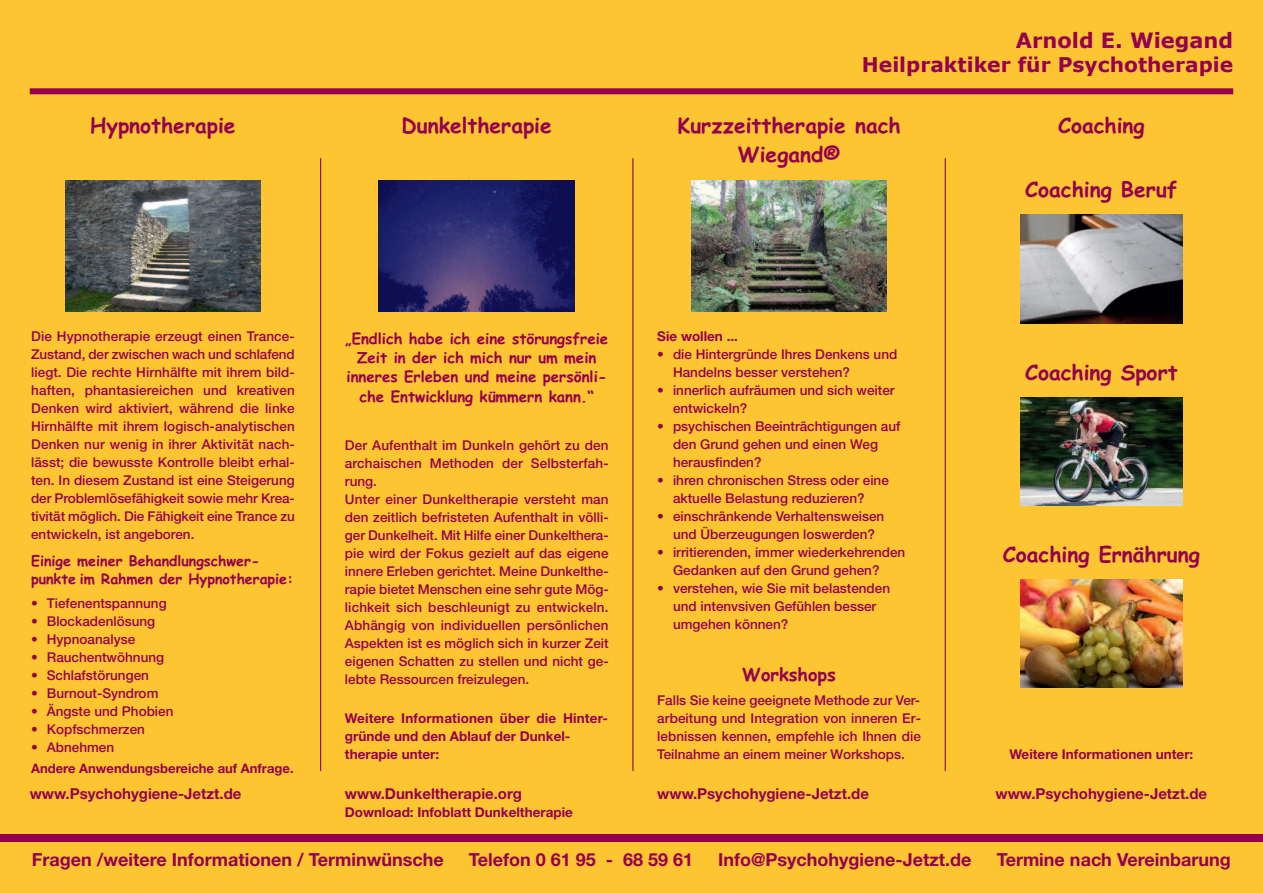
<style>
.page{position:relative;width:1263px;height:893px;background:#fec532}
.page>*{position:absolute;margin:0;border:0;box-sizing:border-box;transform-origin:0 0}
.t1{font:700 21px/28.5px "Comic Sans MS";color:#95014d;text-align:center}
.t2{font:700 21px "Verdana";color:#95014d}
.t3{font:700 20.25px "Verdana";color:#95014d}
.t4{font:700 18px "Helvetica Neue LT Std";color:#95014d}
.t5{font:700 18px "Comic Sans MS";color:#95014d}
.t6{font:700 15px/19.4px "Comic Sans MS";color:#95014d;text-align:center}
.t7{font:700 15px "Helvetica Neue LT Std";color:#95014d}
.t8{font:700 14.25px/18px "Comic Sans MS";color:#95014d}
.t9{font:500 13.5px/18px "Helvetica Neue LT Std";color:#95014d}
.t10{font:700 13.5px/18px "Helvetica Neue LT Std";color:#95014d}
.t11{font:700 13.05px "Helvetica Neue LT Std";color:#95014d}
</style>
<div class="page">
<div style="left:0;top:835px;width:1263px;height:7px;background:#95014d"></div>
<hr style="left:320px;top:158px;width:1px;height:613px;background:#95014d">
<hr style="left:632px;top:158px;width:1px;height:613px;background:#95014d">
<hr style="left:945px;top:158px;width:1px;height:613px;background:#95014d">
<div style="left:30px;top:88px;width:1203px;height:6px;background:#95014d"></div>
<img style="left:379px;top:181px;width:196px;height:130px">
<img style="left:691px;top:181px;width:196px;height:130px">
<img style="left:65px;top:181px;width:196px;height:130px">
<img style="left:1020px;top:215px;width:162px;height:108px">
<img style="left:1020px;top:397px;width:162px;height:109px">
<img style="left:1020px;top:579px;width:162px;height:109px">
<h1 class="t2" style="left:1016px;top:27px;width:219px">Arnold E. Wiegand</h1>
<h2 class="t3" style="left:862px;top:52px;width:373px">Heilpraktiker für Psychotherapie</h2>
<h1 class="t1" style="left:90px;top:112px;width:147px">Hypnotherapie</h1>
<h1 class="t1" style="left:402px;top:112px;width:152px">Dunkeltherapie</h1>
<h1 class="t1" style="left:1058px;top:112px;width:88px">Coaching</h1>
<h1 class="t1" style="left:677px;top:112px;width:225px">Kurzzeittherapie nach<br>Wiegand®</h1>
<p class="t9" style="left:31px;top:329px;width:265px;text-align:justify">Die Hypnotherapie erzeugt einen Trance-Zustand, der zwischen wach und schlafend liegt. Die rechte Hirnhälfte mit ihrem bild&shy;haften, phantasiereichen und kreativen Denken wird aktiviert, während die linke Hirnhälfte mit ihrem logisch-analytischen Denken nur wenig in ihrer Aktivität nach&shy;lässt; die bewusste Kontrolle bleibt erhal&shy;ten. In diesem Zustand ist eine Steigerung der Problemlösefähigkeit sowie mehr Krea&shy;tivität möglich. Die Fähigkeit eine Trance zu entwickeln, ist angeboren.</p>
<p class="t8" style="left:31px;top:552px;width:264px">Einige meiner Behandlungschwer&shy;punkte im Rahmen der Hypnotherapie:</p>
<p class="t9" style="left:31px;top:596px;width:137px">• Tiefenentspannung</p>
<p class="t9" style="left:31px;top:614px;width:126px">• Blockadenlösung</p>
<p class="t9" style="left:31px;top:632px;width:106px">• Hypnoanalyse</p>
<p class="t9" style="left:31px;top:650px;width:135px">• Rauchentwöhnung</p>
<p class="t9" style="left:31px;top:668px;width:119px">• Schlafstörungen</p>
<p class="t9" style="left:31px;top:686px;width:129px">• Burnout-Syndrom</p>
<p class="t9" style="left:31px;top:704px;width:144px">• Ängste und Phobien</p>
<p class="t9" style="left:31px;top:722px;width:115px">• Kopfschmerzen</p>
<p class="t9" style="left:31px;top:740px;width:84px">• Abnehmen</p>
<p class="t11" style="left:31px;top:764px;width:264px">Andere Anwendungsbereiche auf Anfrage.</p>
<p class="t6" style="left:345px;top:329px;width:265px">„Endlich habe ich eine störungsfreie Zeit in der ich mich nur um mein inneres Erleben und meine persönli&shy;che Entwicklung kümmern kann.“</p>
<p class="t9" style="left:345px;top:437px;width:265px">Der Aufenthalt im Dunkeln gehört zu den archaischen Methoden der Selbsterfah&shy;rung.<br>Unter einer Dunkeltherapie versteht man den zeitlich befristeten Aufenthalt in völli&shy;ger Dunkelheit. Mit Hilfe einer Dunkelthera&shy;pie wird der Fokus gezielt auf das eigene innere Erleben gerichtet. Meine Dunkelthe&shy;rapie bietet Menschen eine sehr gute Mög&shy;lichkeit sich beschleunigt zu entwickeln.<br>Abhängig von individuellen persönlichen Aspekten ist es möglich sich in kurzer Zeit eigenen Schatten zu stellen und nicht ge&shy;lebte Ressourcen freizulegen.</p>
<p class="t10" style="left:345px;top:710px;width:264px">Weitere Informationen über die Hinter&shy;gründe und den Ablauf der Dunkel&shy;therapie unter:</p>
<p class="t10" style="left:657px;top:329px;width:82px">Sie wollen ...</p>
<p class="t9" style="left:673px;top:347px;width:226px;text-indent:-16px">• die Hintergründe Ihres Denkens und<br>Handelns besser verstehen?</p>
<p class="t9" style="left:673px;top:383px;width:223px;text-indent:-16px">• innerlich aufräumen und sich weiter entwickeln?</p>
<p class="t9" style="left:673px;top:419px;width:229px;text-indent:-16px">• psychischen Beeinträchtigungen auf den Grund gehen und einen Weg herausfinden?</p>
<p class="t9" style="left:673px;top:473px;width:217px;text-indent:-16px">• ihren chronischen Stress oder eine aktuelle Belastung reduzieren?</p>
<p class="t9" style="left:657px;top:509px;width:229px;text-align:center">• einschränkende Verhaltensweisen und Überzeugungen loswerden?</p>
<p class="t9" style="left:673px;top:545px;width:234px;text-indent:-16px">• irritierenden, immer wiederkehrenden<br>Gedanken auf den Grund gehen?</p>
<p class="t9" style="left:673px;top:581px;width:219px;text-indent:-16px">• verstehen, wie Sie mit belastenden und intenvsiven Gefühlen besser umgehen können?</p>
<h3 class="t5" style="left:742px;top:664px;width:95px">Workshops</h3>
<p class="t9" style="left:657px;top:693px;width:265px;text-align:justify">Falls Sie keine geeignete Methode zur Ver&shy;arbeitung und Integration von inneren Er&shy;lebnissen kennen, empfehle ich Ihnen die Teilnahme an einem meiner Workshops.</p>
<h1 class="t1" style="left:1025px;top:176px;width:154px">Coaching Beruf</h1>
<h1 class="t1" style="left:1025px;top:358px;width:154px">Coaching Sport</h1>
<h1 class="t1" style="left:1003px;top:541px;width:198px">Coaching Ernährung</h1>
<p class="t10" style="left:1009px;top:746px;width:185px">Weitere Informationen unter:</p>
<p class="t7" style="left:30px;top:788px;width:213px">www.Psychohygiene-Jetzt.de</p>
<p class="t7" style="left:345px;top:788px;width:179px">www.Dunkeltherapie.org</p>
<p class="t7" style="left:995px;top:788px;width:213px">www.Psychohygiene-Jetzt.de</p>
<p class="t10" style="left:345px;top:804px;width:229px">Download: Infoblatt Dunkeltherapie</p>
<p class="t7" style="left:657px;top:788px;width:213px">www.Psychohygiene-Jetzt.de</p>
<h3 class="t4" style="left:32px;top:853px;width:413px">Fragen /weitere Informationen / Terminwünsche</h3>
<h3 class="t4" style="left:469px;top:853px;width:226px">Telefon 0 61 95 - 68 59 61</h3>
<h3 class="t4" style="left:718px;top:853px;width:255px">Info@Psychohygiene-Jetzt.de</h3>
<h3 class="t4" style="left:997px;top:853px;width:235px">Termine nach Vereinbarung</h3>
</div>
